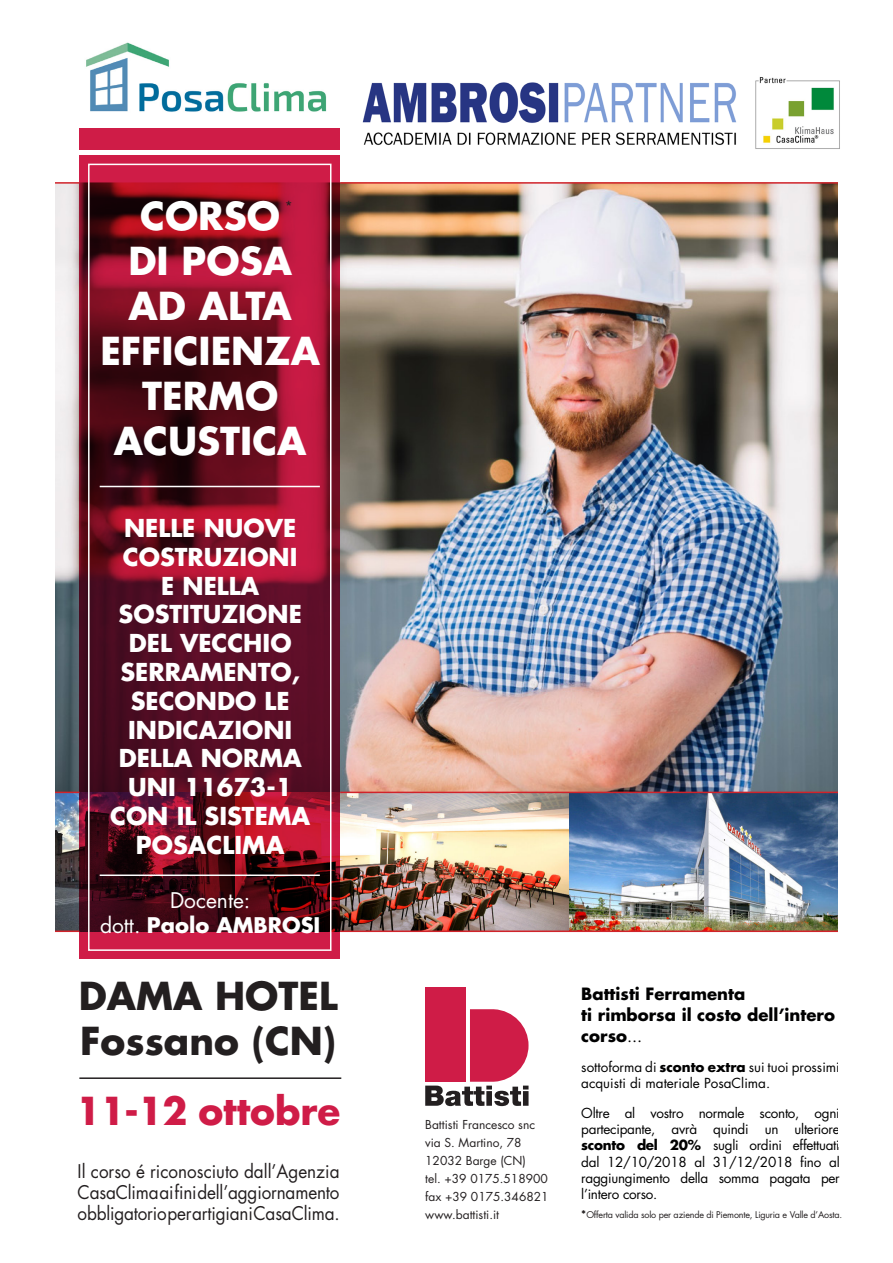
<style>
.page{position:relative;width:893px;height:1263px;background:#fff}
.page>*{position:absolute;margin:0;border:0;box-sizing:border-box;transform-origin:0 0}
.t1{font:700 37.5px "Futura";color:#fff}
.t2{font:700 37.5px "Futura";color:#231f20}
.t3{font:700 37.5px "Futura";color:#cf1c47}
.t4{font:700 24px "Futura";color:#fff}
.t5{font:700 21px "Futura";color:#fff}
.t6{font:21px "Futura";color:#fff}
.t7{font:18.3px/21px "Futura";letter-spacing:-.01em;color:#231f20;text-align:justify;scale:.93 1}
.t8{font:700 16.5px/21px "Futura";color:#000001}
.t9{font:13.5px/16.2px "Futura";color:#000001}
.t10{font:13.5px "Futura";color:#231f20}
.t11{font:12px "Futura";color:#231f20}
.t12{font:9px "Futura";letter-spacing:-.02em;color:#231f20}
.s1{font-weight:400}
.s2{font-weight:700}
.s3{font-weight:700;font-size:10.5px}
</style>
<div class="page">
<img style="left:362px;top:82px;width:375px;height:64px">
<img style="left:55px;top:184px;width:783px;height:746px">
<img style="left:755px;top:77px;width:85px;height:72px">
<svg style="left:79px;top:156px;width:261px;height:803px;background:#700e24"></svg>
<div style="left:79px;top:129px;width:261px;height:21px;background:#cf1c47"></div>
<div style="left:88px;top:164px;width:243px;height:787px;border:2px solid #fff"></div>
<img style="left:86px;top:42px;width:241px;height:70px">
<hr style="left:100px;top:486px;width:220px;height:1px;background:#fff">
<hr style="left:100px;top:874px;width:220px;height:2px;background:#fff">
<hr style="left:79px;top:1077px;width:262px;height:2px;background:#231f20">
<hr style="left:340px;top:792px;width:553px;height:1px;background:#d1232a">
<hr style="left:340px;top:930px;width:553px;height:2px;background:#d1232a">
<hr style="left:340px;top:182px;width:553px;height:2px;background:#d1232a">
<hr style="left:0;top:792px;width:79px;height:1px;background:#d1232a">
<hr style="left:0;top:930px;width:79px;height:2px;background:#d1232a">
<hr style="left:0;top:182px;width:79px;height:2px;background:#d1232a">
<div style="left:425px;top:987px;width:40px;height:95px;background:#cf1c47"></div>
<svg style="left:425px;top:1009px;width:104px;height:97px"></svg>
<div style="left:838px;top:176px;width:55px;height:971px;background:#fff"></div>
<div style="left:0;top:176px;width:54px;height:971px;background:#fff"></div>
<p class="t10" style="left:285px;top:197px;width:9px">*</p>
<p class="t1" style="left:140px;top:191px;width:141px">CORSO</p>
<p class="t1" style="left:128px;top:236px;width:165px">DI POSA</p>
<p class="t1" style="left:129px;top:281px;width:165px">AD ALTA</p>
<p class="t1" style="left:100px;top:326px;width:221px">EFFICIENZA</p>
<p class="t1" style="left:142px;top:371px;width:138px">TERMO</p>
<p class="t1" style="left:114px;top:416px;width:194px">ACUSTICA</p>
<p class="t4" style="left:124px;top:512px;width:174px">NELLE NUOVE</p>
<p class="t4" style="left:123px;top:541px;width:176px">COSTRUZIONI</p>
<p class="t4" style="left:161px;top:570px;width:100px">E NELLA</p>
<p class="t4" style="left:119px;top:598px;width:185px">SOSTITUZIONE</p>
<p class="t4" style="left:129px;top:627px;width:164px">DEL VECCHIO</p>
<p class="t4" style="left:120px;top:656px;width:181px">SERRAMENTO,</p>
<p class="t4" style="left:131px;top:685px;width:160px">SECONDO LE</p>
<p class="t4" style="left:128px;top:714px;width:166px">INDICAZIONI</p>
<p class="t4" style="left:119px;top:742px;width:185px">DELLA NORMA</p>
<p class="t4" style="left:128px;top:771px;width:166px">UNI 11673-1</p>
<p class="t4" style="left:110px;top:800px;width:202px">CON IL SISTEMA</p>
<p class="t4" style="left:136px;top:829px;width:150px">POSACLIMA</p>
<p class="t6" style="left:170px;top:887px;width:82px">Docente:</p>
<p class="t5" style="left:100px;top:911px;width:222px"><span class="s1">dott.</span> Paolo AMBROSI</p>
<p class="t2" style="left:79px;top:971px;width:261px">DAMA HOTEL</p>
<p class="t2" style="left:80px;top:1016px;width:257px">Fossano (CN)</p>
<p class="t3" style="left:76px;top:1086px;width:266px">11-12 ottobre</p>
<p class="t7" style="left:78px;top:1160px;width:283px">Il corso é riconosciuto dall’Agenzia CasaClima ai fini dell’aggiornamento obbligatorio per artigiani CasaClima.</p>
<p class="t11" style="left:425px;top:1117px;width:111px">Battisti Francesco snc</p>
<p class="t11" style="left:425px;top:1135px;width:98px">via S. Martino, 78</p>
<p class="t11" style="left:425px;top:1153px;width:102px">12032 Barge (CN)</p>
<p class="t11" style="left:425px;top:1171px;width:124px">tel. +39 0175.518900</p>
<p class="t11" style="left:425px;top:1189px;width:125px">fax +39 0175.346821</p>
<p class="t11" style="left:425px;top:1207px;width:75px">www.battisti.it</p>
<p class="t8" style="left:581px;top:983px;width:166px">Battisti Ferramenta</p>
<p class="t8" style="left:581px;top:1004px;width:255px">ti rimborsa il costo dell’intero corso<span class="s1">...</span></p>
<p class="t9" style="left:581px;top:1059px;width:260px">sottoforma di <span class="s2">sconto extra</span> sui tuoi prossimi acquisti di materiale PosaClima.</p>
<p class="t9" style="left:581px;top:1105px;width:260px;text-align:justify">Oltre al vostro normale sconto, ogni partecipante, avrà quindi un ulteriore <span class="s2">sconto del 20%</span> sugli ordini effettuati dal 12/10/2018 al 31/12/2018 fino al raggiungimento della somma pagata per l’intero corso.</p>
<p class="t12" style="left:581px;top:1209px;width:262px"><span class="s3">*</span>Offerta valida solo per aziende di Piemonte, Liguria e Valle d’Aosta.</p>
</div>
